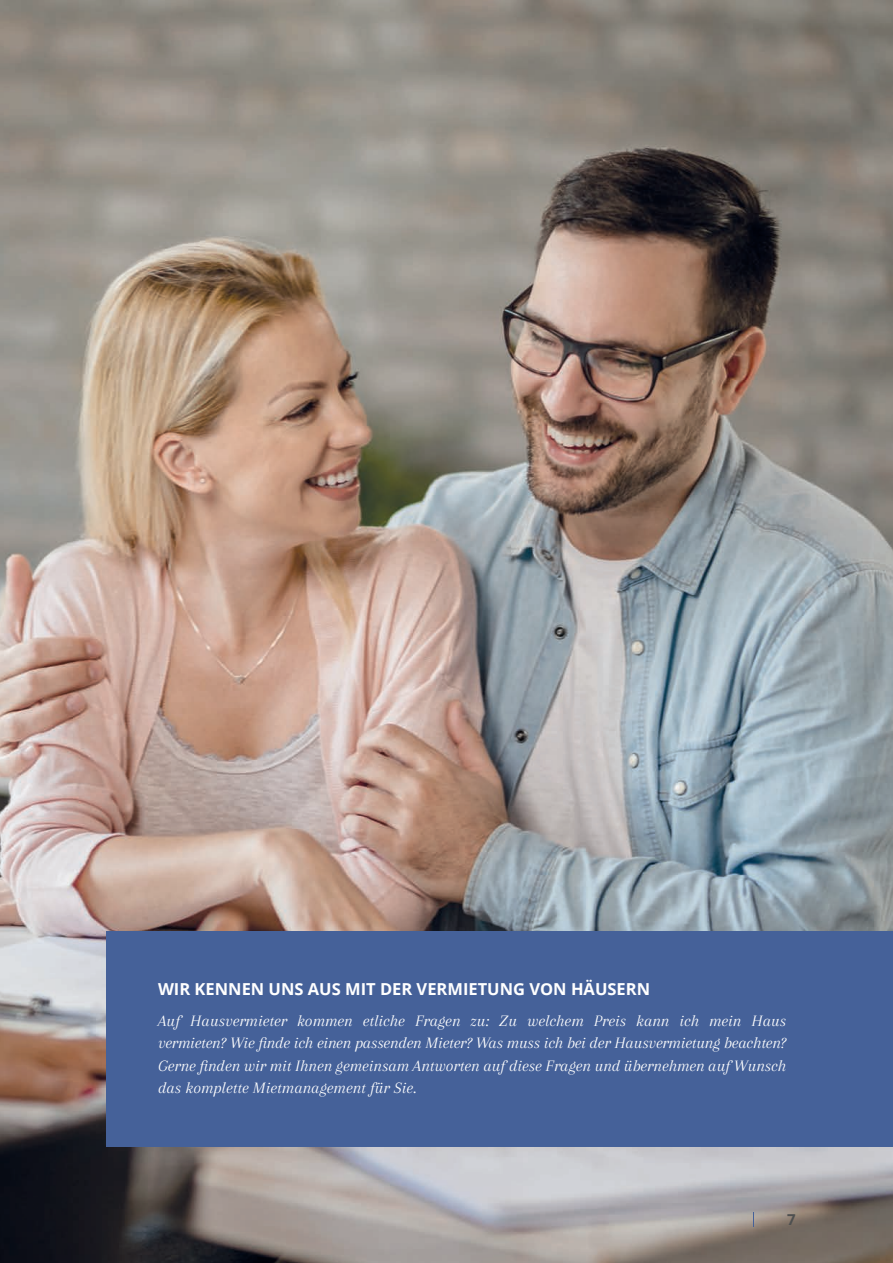
<style>
.page{position:relative;width:893px;height:1263px;background:#fff}
.page>*{position:absolute;margin:0;border:0;box-sizing:border-box;transform-origin:0 0}
.t1{font:italic 16.5px/22.5px "Arapey";color:#fff;text-align:justify}
.t2{font:700 16.5px "Open Sans";color:#fff}
.t3{font:700 15px "Open Sans";color:#4e5050}
</style>
<div class="page">
<img style="left:0;top:0;width:893px;height:1263px">
<div style="left:106px;top:931px;width:787px;height:215px;background:#456199"></div>
<svg style="left:753px;top:1212px;width:1px;height:14px"></svg>
<p class="t2" style="left:158px;top:977px;width:494px">WIR KENNEN UNS AUS MIT DER VERMIETUNG VON HÄUSERN</p>
<p class="t1" style="left:158px;top:1009px;width:630px">Auf Hausvermieter kommen etliche Fragen zu: Zu welchem Preis kann ich mein Haus vermieten? Wie finde ich einen passenden Mieter? Was muss ich bei der Hausvermietung beachten?<br>Gerne finden wir mit Ihnen gemeinsam Antworten auf diese Fragen und übernehmen auf Wunsch das komplette Mietmanagement für Sie.</p>
<p class="t3" style="left:787px;top:1209px;width:20px">77</p>
</div>
